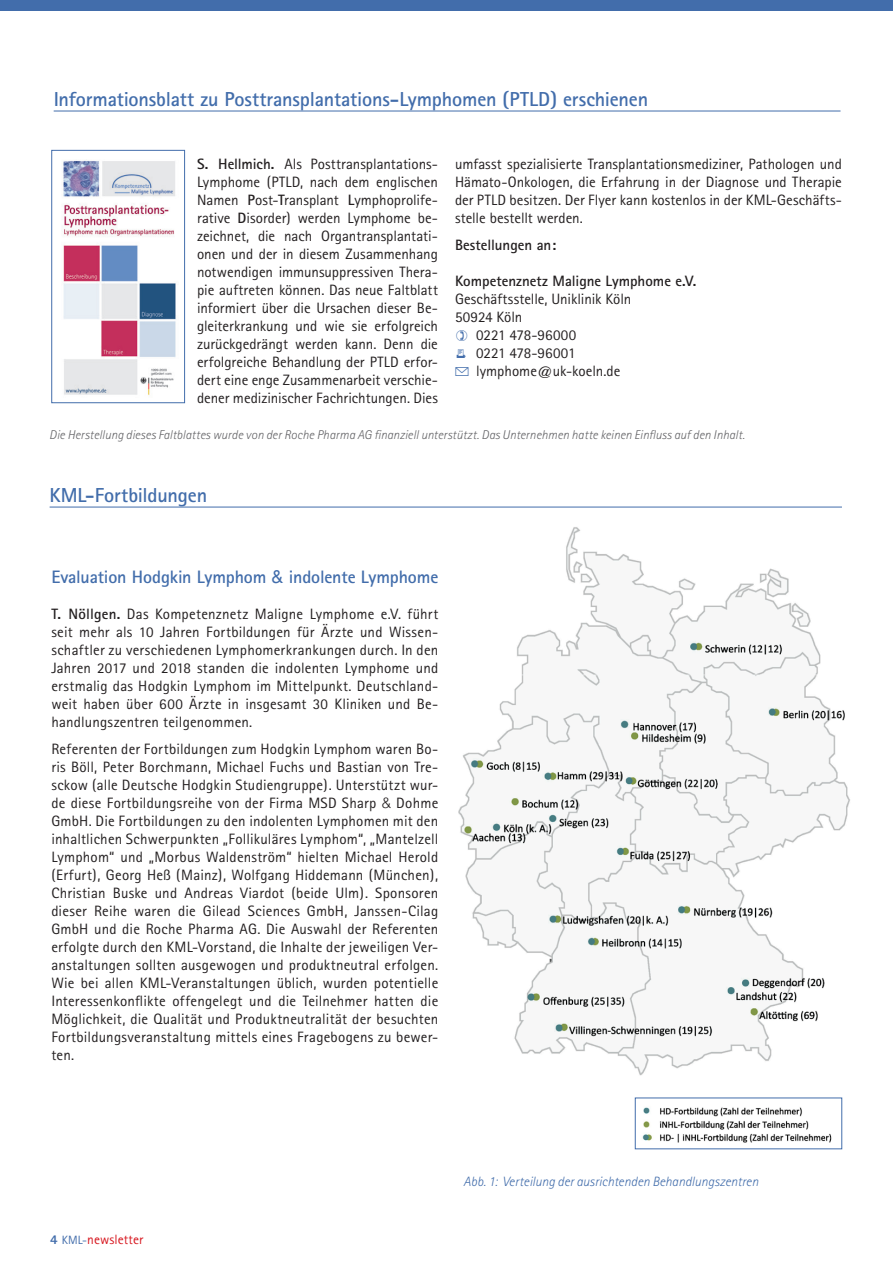
<style>
.page{position:relative;width:893px;height:1263px;background:#fff}
.page>*{position:absolute;margin:0;border:0;box-sizing:border-box;transform-origin:0 0}
.Überschrift_mit_Unte{font:700 20.25px "Rotis Sans Serif";letter-spacing:-.01em;color:#426dab}
.NL_BODY_OHNE_Einzug{font:700 18px "Rotis Sans Serif";letter-spacing:-.005em;color:#426dab}
.NL_BODY_OHNE_Einzug-2{font:15px/18px "Rotis Sans Serif";letter-spacing:.005em;color:#231f20;text-align:justify}
.NL_BODY_OHNE_Einzug-3{font:700 15px "Rotis Sans Serif";color:#231f20}
.NLML_Bildunterschrif{font:italic 300 13.5px "Rotis Sans Serif";color:#426dab}
.t1{font:13.5px "Rotis Sans Serif";letter-spacing:.005em;color:#d7171f}
.NLML_Bildunterschrif-2{font:italic 300 12.75px "Rotis Sans Serif";color:#636366}
.s1{font-weight:700}
.s2{font-family:"Mini Pics Digidings";color:#426dab}
.s3{font-family:"Helvetica";font-weight:400}
.s4{font-family:"Helvetica Neue";font-weight:300}
.s5{font-weight:800;color:#426dab}
.s6{font-size:12px;color:#426dab}
</style>
<div class="page">
<hr style="left:50px;top:507px;width:792px;height:1px;background:#426dab">
<div style="left:0;top:0;width:893px;height:10px;background:#426dab"></div>
<hr style="left:54px;top:111px;width:786px;height:1px;background:#426dab">
<img style="left:63px;top:160px;width:113px;height:235px">
<div style="left:51px;top:150px;width:134px;height:253px;border:1px solid #426dab"></div>
<img style="left:458px;top:527px;width:392px;height:548px">
<img style="left:642px;top:1107px;width:190px;height:36px">
<p class="Überschrift_mit_Unte" style="left:54px;top:86px;width:596px">Informationsblatt zu Posttransplantations-Lymphomen (PTLD) erschienen</p>
<p class="NL_BODY_OHNE_Einzug-2" style="left:197px;top:154px;width:242px"><span class="s1">S. Hellmich.</span> Als Posttransplantations-Lymphome (PTLD, nach dem englischen Namen <span class="s1">P</span>ost-<span class="s1">T</span>ransplant <span class="s1">L</span>ymphoprolife&shy;rative <span class="s1">D</span>isorder) werden Lymphome be&shy;zeichnet, die nach Organtransplantati&shy;onen und der in diesem Zusammenhang notwendigen immunsuppressiven Thera&shy;pie auftreten können. Das neue Faltblatt informiert über die Ursachen dieser Be&shy;gleiterkrankung und wie sie erfolgreich zurückgedrängt werden kann. Denn die erfolgreiche Behandlung der PTLD erfor&shy;dert eine enge Zusammenarbeit verschie&shy;dener medizinischer Fachrichtungen. Dies</p>
<p class="NL_BODY_OHNE_Einzug-2" style="left:455px;top:154px;width:388px">umfasst spezialisierte Transplantationsmediziner, Pathologen und Hämato-Onkologen, die Erfahrung in der Diagnose und Therapie der PTLD besitzen. Der Flyer kann kostenlos in der KML-Geschäfts&shy;stelle bestellt werden.</p>
<p class="NL_BODY_OHNE_Einzug-3" style="left:455px;top:235px;width:103px">Bestellungen an:</p>
<p class="NL_BODY_OHNE_Einzug-3" style="left:455px;top:271px;width:243px">Kompetenznetz Maligne Lymphome e.V.</p>
<p class="NL_BODY_OHNE_Einzug-2" style="left:455px;top:289px;width:178px">Geschäftsstelle, Uniklinik Köln</p>
<p class="NL_BODY_OHNE_Einzug-2" style="left:455px;top:307px;width:69px">50924 Köln</p>
<p class="NL_BODY_OHNE_Einzug-2" style="left:476px;top:325px;width:102px">0221 478-96000</p>
<p class="NL_BODY_OHNE_Einzug-2" style="left:457px;top:343px;width:120px"><span class="s2">•</span> 0221 478-96001</p>
<p class="NL_BODY_OHNE_Einzug-2" style="left:455px;top:361px;width:167px"><span class="s2">i</span> lymphome@uk-koeln.de</p>
<p class="NLML_Bildunterschrif-2" style="left:49px;top:427px;width:697px">Die Herstellung dieses Faltblattes wurde von der Roche Pharma AG finanziell unterstützt. Das Unternehmen hatte keinen Einfluss auf den Inhalt.</p>
<p class="Überschrift_mit_Unte" style="left:50px;top:482px;width:159px">KML-Fortbildungen</p>
<p class="NL_BODY_OHNE_Einzug" style="left:51px;top:565px;width:388px">Evaluation Hodgkin Lymphom <span class="s3">&amp;</span> indolente Lymphome</p>
<p class="NL_BODY_OHNE_Einzug-2" style="left:51px;top:604px;width:388px"><span class="s1">T. Nöllgen.</span> Das Kompetenznetz Maligne Lymphome e.V. führt seit mehr als 10 Jahren Fortbildungen für Ärzte und Wissen&shy;schaftler zu verschiedenen Lymphomerkrankungen durch. In den Jahren 2017 und 2018 standen die indolenten Lymphome und erstmalig das Hodgkin Lymphom im Mittelpunkt. Deutschland&shy;weit haben über 600 Ärzte in insgesamt 30 Kliniken und Be&shy;handlungszentren teilgenommen.</p>
<p class="NL_BODY_OHNE_Einzug-2" style="left:51px;top:739px;width:388px">Referenten der Fortbildungen zum Hodgkin Lymphom waren Bo&shy;ris Böll, Peter Borchmann, Michael Fuchs und Bastian von Tre&shy;sckow (alle Deutsche Hodgkin Studiengruppe). Unterstützt wur&shy;de diese Fortbildungsreihe von der Firma MSD Sharp <span class="s4">&amp;</span> Dohme GmbH. Die Fortbildungen zu den indolenten Lymphomen mit den inhaltlichen Schwerpunkten „Follikuläres Lymphom“, „Mantelzell Lymphom“ und „Morbus Waldenström“ hielten Michael Herold (Erfurt), Georg Heß (Mainz), Wolfgang Hiddemann (München), Christian Buske und Andreas Viardot (beide Ulm). Sponsoren dieser Reihe waren die Gilead Sciences GmbH, Janssen-Cilag GmbH und die Roche Pharma AG. Die Auswahl der Referenten erfolgte durch den KML-Vorstand, die Inhalte der jeweiligen Ver&shy;anstaltungen sollten ausgewogen und produktneutral erfolgen.<br>Wie bei allen KML-Veranstaltungen üblich, wurden potentielle Interessenkonflikte offengelegt und die Teilnehmer hatten die Möglichkeit, die Qualität und Produktneutralität der besuchten Fortbildungsveranstaltung mittels eines Fragebogens zu bewer&shy;ten.</p>
<p class="t1" style="left:50px;top:1231px;width:95px"><span class="s5">4</span> <span class="s6">KML-</span>newsletter</p>
<p class="NLML_Bildunterschrif" style="left:463px;top:1173px;width:296px">Abb. 1: Verteilung der ausrichtenden Behandlungszentren</p>
</div>
